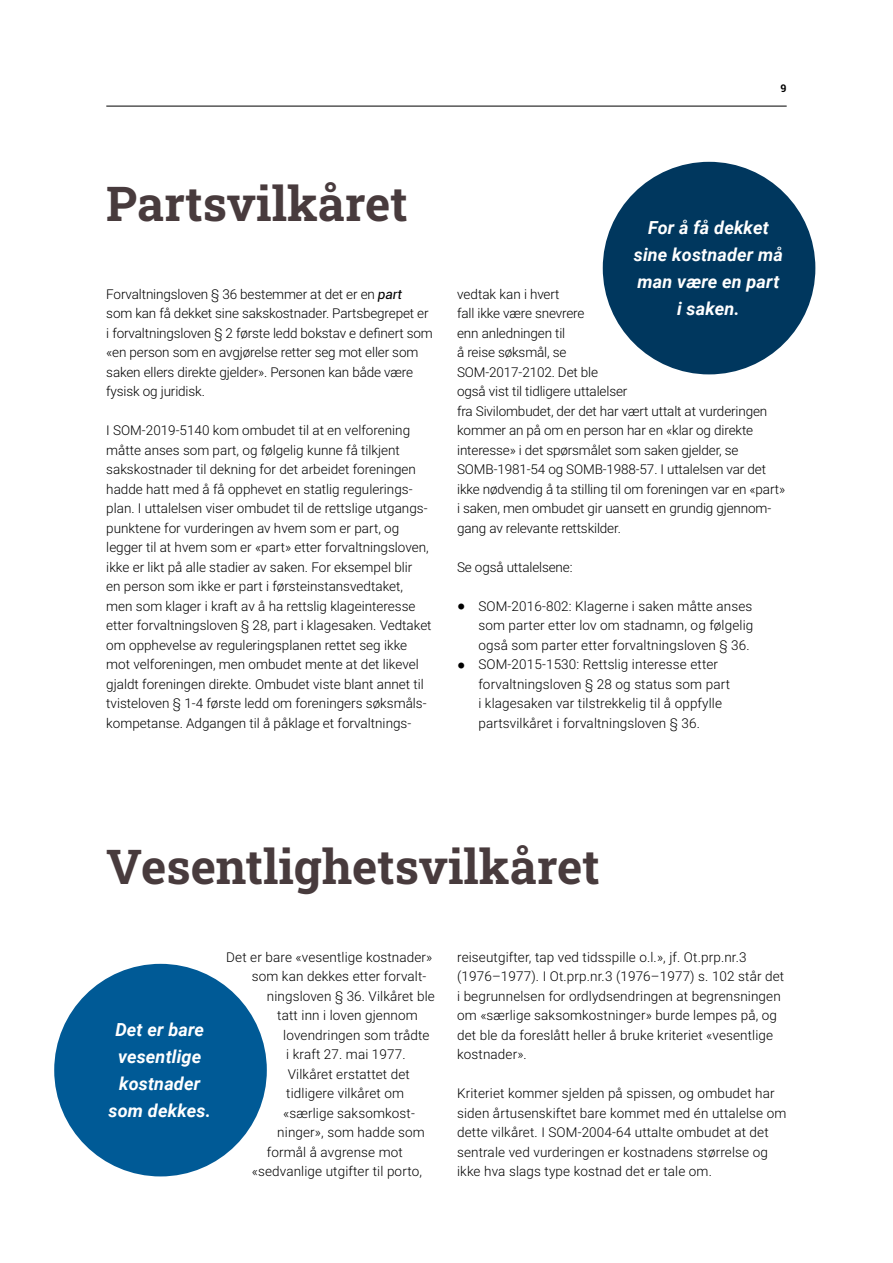
<style>
.page{position:relative;width:893px;height:1263px;background:#fff}
.page>*{position:absolute;margin:0;border:0;box-sizing:border-box;transform-origin:0 0}
.t1{font:700 48px "Roboto Slab";color:#483b3d}
.t2{font:italic 700 18px/27px "Roboto";letter-spacing:.01em;color:#fff;text-align:center}
.brødtekst{font:300 13.5px/19.5px "Roboto";color:#000}
.t3{font:700 10.5px "Roboto";color:#000}
.s1{font-weight:400;font-style:italic}
.s2{font-family:"Arial";font-weight:400;font-size:23.7px}
</style>
<div class="page">
<hr style="left:106px;top:106px;width:681px;height:1px;background:#000">
<div style="left:603px;top:162px;width:212px;height:212px;background:#00375e;border-radius:50%"></div>
<div style="left:54px;top:964px;width:213px;height:212px;background:#005a96;border-radius:50%"></div>
<p class="t3" style="left:781px;top:81px;width:8px">9</p>
<h1 class="t1" style="left:106px;top:170px;width:303px">Partsvilkåret</h1>
<p class="brødtekst" style="left:106px;top:283px;width:328px">Forvaltningsloven § 36 bestemmer at det er en <span class="s1">part<br></span>som kan få dekket sine sakskostnader. Partsbegrepet er i forvaltningsloven § 2 første ledd bokstav e definert som «en person som en avgjørelse retter seg mot eller som saken ellers direkte gjelder». Personen kan både være fysisk og juridisk.</p>
<p class="brødtekst" style="left:106px;top:420px;width:327px">I SOM-2019-5140 kom ombudet til at en velforening måtte anses som part, og følgelig kunne få tilkjent sakskostnader til dekning for det arbeidet foreningen hadde hatt med å få opphevet en statlig regulerings&shy;plan. I uttalelsen viser ombudet til de rettslige utgangs&shy;punktene for vurderingen av hvem som er part, og legger til at hvem som er «part» etter forvaltningsloven, ikke er likt på alle stadier av saken. For eksempel blir<br>en person som ikke er part i førsteinstansvedtaket, men som klager i kraft av å ha rettslig klageinteresse etter forvaltningsloven § 28, part i klagesaken. Vedtaket om opphevelse av reguleringsplanen rettet seg ikke mot velforeningen, men ombudet mente at det likevel gjaldt foreningen direkte. Ombudet viste blant annet til tvisteloven § 1-4 første ledd om foreningers søksmåls&shy;kompetanse. Adgangen til å påklage et forvaltnings-</p>
<h2 class="t2" style="left:634px;top:214px;width:151px">For å få dekket sine kostnader må man være en part i saken.</h2>
<p class="brødtekst" style="left:457px;top:283px;width:329px">vedtak kan i hvert<br>fall ikke være snevrere<br>enn anledningen til<br>å reise søksmål, se<br>SOM-2017-2102. Det ble<br>også vist til tidligere uttalelser<br>fra Sivilombudet, der det har vært uttalt at vurderingen kommer an på om en person har en «klar og direkte interesse» i det spørsmålet som saken gjelder, se SOMB-1981-54 og SOMB-1988-57. I uttalelsen var det ikke nødvendig å ta stilling til om foreningen var en «part» i saken, men ombudet gir uansett en grundig gjennom&shy;gang av relevante rettskilder.</p>
<p class="brødtekst" style="left:457px;top:556px;width:117px">Se også uttalelsene:</p>
<p class="brødtekst" style="left:478px;top:595px;width:276px;text-align:justify;text-indent:-21px"><span class="s2">•</span> SOM-2016-802: Klagerne i saken måtte anses som parter etter lov om stadnamn, og følgelig også som parter etter forvaltningsloven § 36.</p>
<p class="brødtekst" style="left:478px;top:654px;width:253px;text-indent:-21px"><span class="s2">•</span> SOM-2015-1530: Rettslig interesse etter forvaltningsloven § 28 og status som part i klagesaken var tilstrekkelig til å oppfylle partsvilkåret i forvaltningsloven § 36.</p>
<h1 class="t1" style="left:106px;top:833px;width:495px">Vesentlighetsvilkåret</h1>
<h2 class="t2" style="left:109px;top:1016px;width:104px">Det er bare vesentlige kostnader som dekkes.</h2>
<p class="brødtekst" style="left:226px;top:946px;width:208px">Det er bare «vesentlige kostnader»</p>
<p class="brødtekst" style="left:252px;top:966px;width:176px">som kan dekkes etter forvalt-</p>
<p class="brødtekst" style="left:267px;top:985px;width:169px">ningsloven § 36. Vilkåret ble</p>
<p class="brødtekst" style="left:277px;top:1005px;width:142px">tatt inn i loven gjennom</p>
<p class="brødtekst" style="left:283px;top:1024px;width:148px">lovendringen som trådte</p>
<p class="brødtekst" style="left:286px;top:1044px;width:121px">i kraft 27. mai 1977.</p>
<p class="brødtekst" style="left:288px;top:1063px;width:124px">Vilkåret erstattet det</p>
<p class="brødtekst" style="left:286px;top:1083px;width:119px">tidligere vilkåret om</p>
<p class="brødtekst" style="left:283px;top:1102px;width:133px">«særlige saksomkost-</p>
<p class="brødtekst" style="left:277px;top:1122px;width:149px">ninger», som hadde som</p>
<p class="brødtekst" style="left:267px;top:1141px;width:138px">formål å avgrense mot</p>
<p class="brødtekst" style="left:252px;top:1161px;width:172px">«sedvanlige utgifter til porto,</p>
<p class="brødtekst" style="left:457px;top:946px;width:329px">reiseutgifter, tap ved tidsspille o.l.», jf. Ot.prp.nr.3 (1976–1977). I Ot.prp.nr.3 (1976–1977) s. 102 står det i begrunnelsen for ordlydsendringen at begrensningen om «særlige saksomkostninger» burde lempes på, og det ble da foreslått heller å bruke kriteriet «vesentlige kostnader».</p>
<p class="brødtekst" style="left:457px;top:1083px;width:331px">Kriteriet kommer sjelden på spissen, og ombudet har siden årtusenskiftet bare kommet med én uttalelse om dette vilkåret. I SOM-2004-64 uttalte ombudet at det sentrale ved vurderingen er kostnadens størrelse og ikke hva slags type kostnad det er tale om.</p>
</div>
